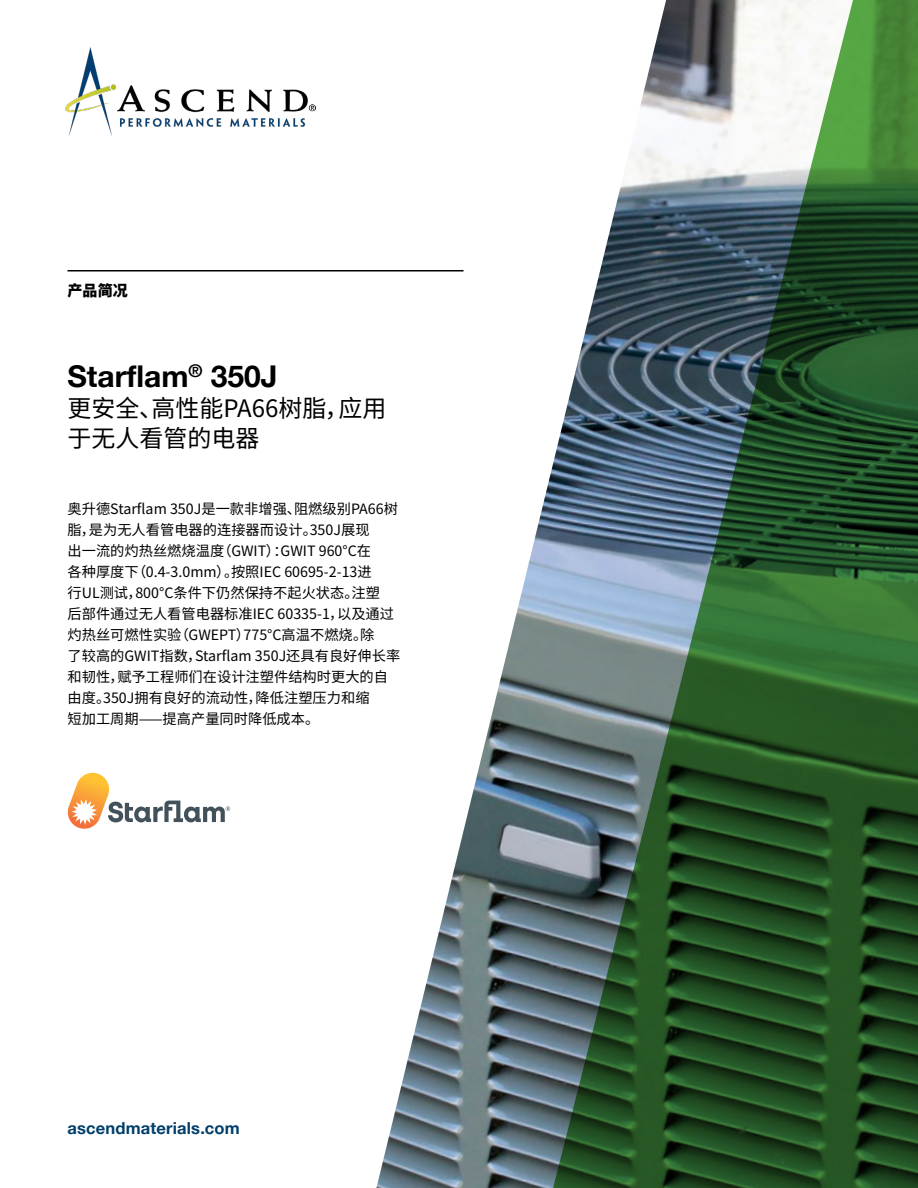
<style>
.page{position:relative;width:918px;height:1188px;background:#fff}
.page>*{position:absolute;margin:0;border:0;box-sizing:border-box;transform-origin:0 0}
.t1{font:700 30px "Helvetica Neue LT Pro";color:#000}
.t2{font:24px/30px "Noto Sans CJ Ksc";color:#000}
.t3{font:700 16.5px "Helvetica Neue LT Pro";letter-spacing:.01em;color:#003e6b}
.t4{font:900 15px "Noto Sans CJ Ksc";color:#000}
.t5{font:14.25px/21px "Noto Sans CJ Ksc";color:#000}
</style>
<div class="page">
<img style="left:376px;top:476px;width:174px;height:712px">
<svg style="left:550px;top:0;width:368px;height:1188px;background:#4f7059"></svg>
<hr style="left:68px;top:270px;width:396px;height:2px;background:#000">
<img style="left:66px;top:48px;width:249px;height:88px">
<svg style="left:67px;top:773px;width:163px;height:56px"></svg>
<p class="t4" style="left:68px;top:282px;width:62px">产品简况</p>
<h1 class="t1" style="left:68px;top:358px;width:212px">Starflam<sup>®</sup> 350J</h1>
<h2 class="t2" style="left:68px;top:394px;width:321px">更安全、高性能PA66树脂，应用于无人看管的电器</h2>
<p class="t5" style="left:68px;top:498px;width:334px">奥升德Starflam 350J是一款非增强、阻燃级别PA66树脂，是为无人看管电器的连接器而设计。350J展现<br>出一流的灼热丝燃烧温度（GWIT）：GWIT 960°C在<br>各种厚度下（0.4-3.0mm）。按照IEC 60695-2-13进行UL测试，800°C条件下仍然保持不起火状态。注塑<br>后部件通过无人看管电器标准IEC 60335-1，以及通过灼热丝可燃性实验（GWEPT）775°C高温不燃烧。除<br>了较高的GWIT指数，Starflam 350J还具有良好伸长率和韧性，赋予工程师们在设计注塑件结构时更大的自由度。350J拥有良好的流动性，降低注塑压力和缩<br>短加工周期——提高产量同时降低成本。</p>
<p class="t3" style="left:68px;top:1118px;width:174px">ascendmaterials.com</p>
</div>
